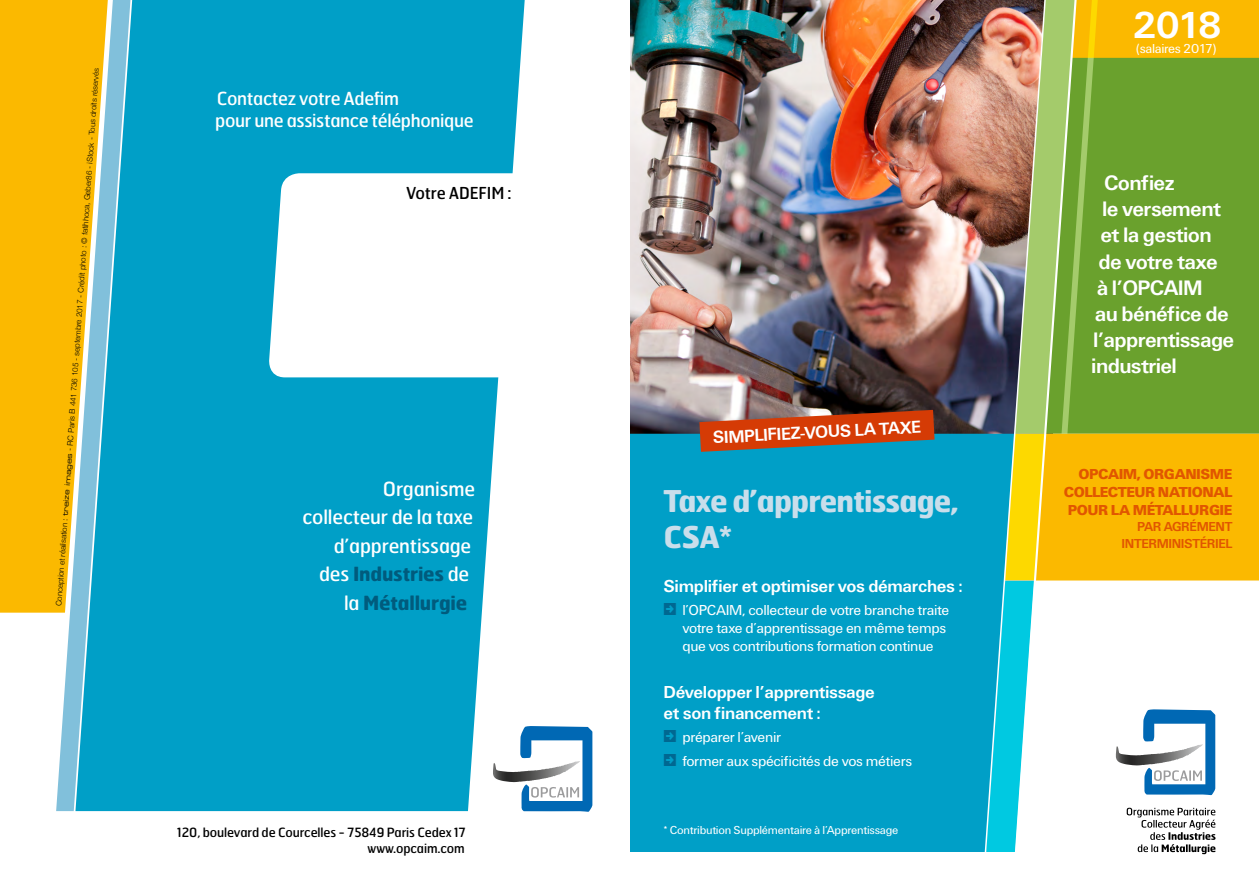
<style>
.page{position:relative;width:1259px;height:893px;background:#fff}
.page>*{position:absolute;margin:0;border:0;box-sizing:border-box;transform-origin:0 0}
.t1{font:700 39px "Unitus T";color:#fff}
.t2{font:700 30px/36px "Hermes FB";letter-spacing:-.03em;color:#c9deeb}
.t3{font:700 21.75px "Unitus T";letter-spacing:-.03em;color:#fff}
.t4{font:19.5px "Hermes FB";letter-spacing:-.01em;color:#fff}
.t5{font:700 19.5px "Hermes FB";letter-spacing:-.01em;color:#005b7d}
.t6{font:700 18px/21.6px "Unitus T";letter-spacing:-.02em;color:#fff}
.t7{font:18px/21.6px "Hermes FB";letter-spacing:-.02em;color:#fff}
.t8{font:16.5px "Hermes FB";letter-spacing:-.01em;color:#000}
.t9{font:15px/18px "Unitus T";letter-spacing:-.02em;color:#fff}
.t10{font:900 15px/18px "Unitus T";letter-spacing:-.03em;color:#e15601;text-align:justify}
.t11{font:700 13.5px/16.2px "Unitus T";letter-spacing:-.03em;color:#e15601;text-align:right}
.t12{font:13.5px "Unitus T";letter-spacing:-.025em;color:#fff}
.t13{font:12.75px/16.5px "Hermes FB";letter-spacing:-.01em;color:#000;text-align:right}
.t14{font:12px "Unitus T";letter-spacing:-.02em;color:#fff}
._3_2-TEXTE_COURANT{font:300 7.8px "Helvetica Neue";color:#000}
.s1{font-family:"Eurostile Extended Two";font-weight:400;font-size:7.2px}
.s2{font-weight:400;color:#fff}
.s3{font-family:"Mini Pics Directional SA";color:#006891}
</style>
<div class="page">
<img style="left:630px;top:0;width:348px;height:434px">
<div style="left:630px;top:434px;width:348px;height:418px;background:#009fc7"></div>
<svg style="left:1078px;top:0;width:181px;height:580px;background:#9daa1d"></svg>
<svg style="left:1049px;top:0;width:29px;height:581px;background:#abba40"></svg>
<img style="left:979px;top:0;width:70px;height:852px">
<div style="left:0;top:0;width:56px;height:613px;background:#fbb900"></div>
<svg style="left:56px;top:0;width:19px;height:811px;background:#e7c344"></svg>
<svg style="left:75px;top:0;width:450px;height:811px;background:#1da7c7"></svg>
<svg style="left:268px;top:173px;width:257px;height:204px"></svg>
<svg style="left:699px;top:410px;width:235px;height:42px;background:#ab5434"></svg>
<svg style="left:1141px;top:709px;width:74px;height:86px"></svg>
<svg style="left:1126px;top:808px;width:89px;height:46px"></svg>
<svg style="left:518px;top:726px;width:74px;height:86px"></svg>
<p class="_3_2-TEXTE_COURANT" style="left:52px;top:605px;width:541px;rotate:-86deg">Conception et réalisation : <span class="s1">treize images</span> - RC Paris B 441 736 105 - septembre 2017 - Crédit photo : © fatihhoca, Geber86 - iStock - Tous droits réservés</p>
<p class="t7" style="left:215px;top:87px;width:260px">Contactez votre Adefim<br>pour une assistance téléphonique</p>
<p class="t8" style="left:406px;top:182px;width:107px">Votre ADEFIM :</p>
<p class="t4" style="left:383px;top:476px;width:94px">Organisme</p>
<p class="t4" style="left:302px;top:505px;width:172px">collecteur de la taxe</p>
<p class="t4" style="left:334px;top:533px;width:139px">d’apprentissage</p>
<p class="t5" style="left:319px;top:562px;width:152px"><span class="s2">des</span> Industries <span class="s2">de</span></p>
<p class="t5" style="left:344px;top:590px;width:125px"><span class="s2">la</span> Métallurgie</p>
<p class="t13" style="left:177px;top:824px;width:290px">120, boulevard de Courcelles - 75849 Paris Cedex 17 www.opcaim.com</p>
<p class="t6" style="left:712px;top:426px;width:210px;rotate:-3deg">SIMPLIFIEZ-VOUS LA TAXE</p>
<p class="t2" style="left:663px;top:482px;width:297px">Taxe d’apprentissage,<br>CSA*</p>
<p class="t6" style="left:663px;top:575px;width:301px">Simplifier et optimiser vos démarches :</p>
<p class="t9" style="left:682px;top:600px;width:268px;text-indent:-19px"><span class="s3">.</span> l’OPCAIM, collecteur de votre branche traite votre taxe d’apprentissage en même temps que vos contributions formation continue</p>
<p class="t6" style="left:663px;top:681px;width:213px">Développer l’apprentissage et son financement :</p>
<p class="t9" style="left:663px;top:727px;width:119px"><span class="s3">.</span> préparer l’avenir</p>
<p class="t9" style="left:663px;top:751px;width:250px"><span class="s3">.</span> former aux spécificités de vos métiers</p>
<p class="t14" style="left:663px;top:823px;width:236px">* Contribution Supplémentaire à l’Apprentissage</p>
<p class="t1" style="left:1132px;top:2px;width:91px">2018</p>
<p class="t12" style="left:1136px;top:41px;width:82px">(salaires 2017)</p>
<p class="t3" style="left:1104px;top:170px;width:72px">Confiez</p>
<p class="t3" style="left:1102px;top:196px;width:120px">le versement</p>
<p class="t3" style="left:1100px;top:223px;width:113px">et la gestion</p>
<p class="t3" style="left:1098px;top:249px;width:121px">de votre taxe</p>
<p class="t3" style="left:1096px;top:275px;width:107px">à l’OPCAIM</p>
<p class="t3" style="left:1095px;top:301px;width:135px">au bénéfice de</p>
<p class="t3" style="left:1093px;top:327px;width:143px">l’apprentissage</p>
<p class="t3" style="left:1091px;top:353px;width:87px">industriel</p>
<p class="t10" style="left:1063px;top:465px;width:170px;text-indent:15px">OPCAIM, ORGANISME COLLECTEUR NATIONAL POUR LA MÉTALLURGIE</p>
<p class="t11" style="left:1121px;top:519px;width:112px">PAR AGRÉMENT<br>INTERMINISTÉRIEL</p>
</div>
